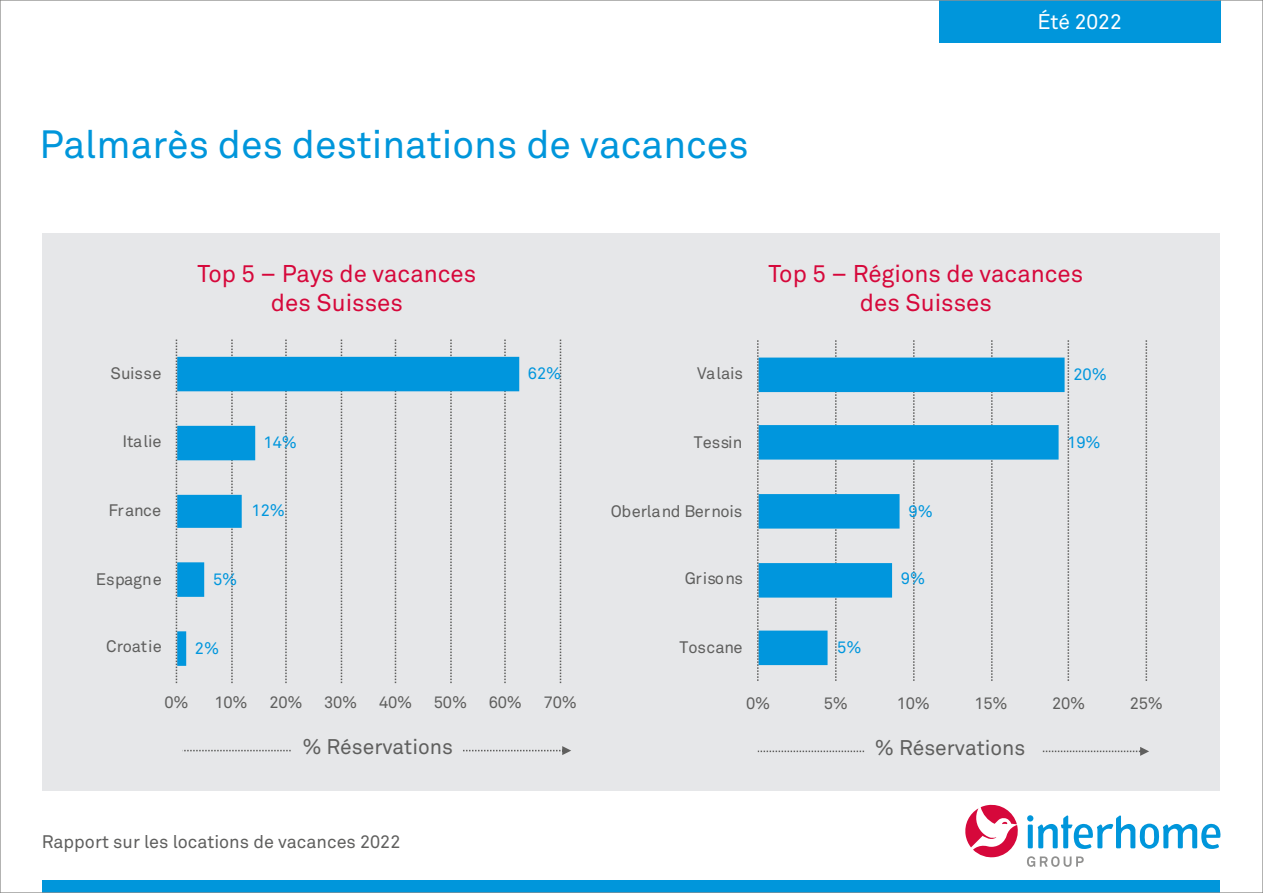
<style>
.page{position:relative;width:1263px;height:893px;background:#fff}
.page>*{position:absolute;margin:0;border:0;box-sizing:border-box;transform-origin:0 0}
.t1{font:39px "Akkurat Pro";color:#0096db}
.t2{font:24px/28.8px "Akkurat Pro";color:#d6083b;text-align:center}
.t3{font:21px "Akkurat Pro";color:#5f5f5e}
.t4{font:21px "Akkurat Pro";color:#fff}
.t5{font:18px "Akkurat Pro";color:#5f5f5e}
.t6{font:16.5px "Akkurat Pro";letter-spacing:-.015em;color:#5f5f5e}
.t7{font:16.5px "Akkurat Pro";color:#0096dd}
.t8{font:16.5px "Akkurat Pro";letter-spacing:.01em;color:#5f5f5e}
</style>
<div class="page">
<div style="left:43px;top:880px;width:1177px;height:13px;background:#0096db"></div>
<svg style="left:965px;top:805px;width:53px;height:53px"></svg>
<svg style="left:1027px;top:815px;width:193px;height:34px"></svg>
<svg style="left:1027px;top:856px;width:57px;height:11px"></svg>
<div style="left:939px;top:0;width:281px;height:43px;background:#0096db"></div>
<div style="left:43px;top:234px;width:1177px;height:557px;background:#e6e7e9"></div>
<svg style="left:835px;top:340px;width:1px;height:341px"></svg>
<svg style="left:913px;top:340px;width:1px;height:341px"></svg>
<svg style="left:991px;top:340px;width:1px;height:341px"></svg>
<svg style="left:1067px;top:340px;width:2px;height:341px"></svg>
<svg style="left:1145px;top:340px;width:2px;height:341px"></svg>
<svg style="left:758px;top:358px;width:306px;height:307px"></svg>
<svg style="left:757px;top:340px;width:1px;height:341px"></svg>
<svg style="left:1043px;top:747px;width:106px;height:9px"></svg>
<svg style="left:758px;top:751px;width:106px;height:1px"></svg>
<svg style="left:231px;top:340px;width:2px;height:343px"></svg>
<svg style="left:285px;top:340px;width:2px;height:343px"></svg>
<svg style="left:341px;top:340px;width:1px;height:343px"></svg>
<svg style="left:395px;top:340px;width:1px;height:343px"></svg>
<svg style="left:450px;top:340px;width:2px;height:343px"></svg>
<svg style="left:504px;top:340px;width:2px;height:343px"></svg>
<svg style="left:560px;top:340px;width:1px;height:343px"></svg>
<svg style="left:177px;top:357px;width:342px;height:309px"></svg>
<svg style="left:176px;top:340px;width:1px;height:343px"></svg>
<svg style="left:463px;top:746px;width:108px;height:9px"></svg>
<svg style="left:182px;top:750px;width:109px;height:1px"></svg>
<h1 class="t1" style="left:39px;top:122px;width:711px">Palmarès des destinations de vacances</h1>
<p class="t4" style="left:1037px;top:10px;width:86px">Été 2022</p>
<h2 class="t2" style="left:198px;top:260px;width:280px">Top 5 – Pays de vacances des Suisses</h2>
<h2 class="t2" style="left:768px;top:260px;width:316px">Top 5 – Régions de vacances des Suisses</h2>
<p class="t6" style="left:111px;top:364px;width:53px">Suisse</p>
<p class="t7" style="left:528px;top:364px;width:35px">62%</p>
<p class="t6" style="left:697px;top:363px;width:48px">Valais</p>
<p class="t7" style="left:1073px;top:365px;width:35px">20%</p>
<p class="t6" style="left:123px;top:431px;width:41px">Italie</p>
<p class="t7" style="left:263px;top:433px;width:35px">14%</p>
<p class="t6" style="left:694px;top:432px;width:50px">Tessin</p>
<p class="t7" style="left:1067px;top:432px;width:35px">19%</p>
<p class="t6" style="left:109px;top:500px;width:54px">France</p>
<p class="t7" style="left:251px;top:500px;width:35px">12%</p>
<p class="t6" style="left:611px;top:501px;width:133px">Oberland Bernois</p>
<p class="t7" style="left:909px;top:501px;width:26px">9%</p>
<p class="t8" style="left:96px;top:569px;width:68px">Espagne</p>
<p class="t7" style="left:213px;top:569px;width:26px">5%</p>
<p class="t6" style="left:685px;top:569px;width:60px">Grisons</p>
<p class="t7" style="left:901px;top:569px;width:26px">9%</p>
<p class="t6" style="left:106px;top:637px;width:57px">Croatie</p>
<p class="t7" style="left:195px;top:638px;width:26px">2%</p>
<p class="t6" style="left:679px;top:638px;width:65px">Toscane</p>
<p class="t7" style="left:837px;top:638px;width:26px">5%</p>
<p class="t6" style="left:164px;top:692px;width:26px">0%</p>
<p class="t6" style="left:215px;top:692px;width:35px">10%</p>
<p class="t6" style="left:269px;top:692px;width:35px">20%</p>
<p class="t6" style="left:324px;top:692px;width:35px">30%</p>
<p class="t6" style="left:379px;top:692px;width:35px">40%</p>
<p class="t6" style="left:434px;top:692px;width:35px">50%</p>
<p class="t6" style="left:489px;top:692px;width:35px">60%</p>
<p class="t6" style="left:544px;top:692px;width:35px">70%</p>
<p class="t3" style="left:302px;top:735px;width:152px">% Réservations</p>
<p class="t5" style="left:42px;top:832px;width:360px">Rapport sur les locations de vacances 2022</p>
<p class="t6" style="left:746px;top:693px;width:26px">0%</p>
<p class="t6" style="left:824px;top:693px;width:26px">5%</p>
<p class="t6" style="left:897px;top:693px;width:35px">10%</p>
<p class="t6" style="left:974px;top:693px;width:35px">15%</p>
<p class="t6" style="left:1052px;top:693px;width:35px">20%</p>
<p class="t6" style="left:1130px;top:693px;width:35px">25%</p>
<p class="t3" style="left:875px;top:736px;width:152px">% Réservations</p>
</div>
